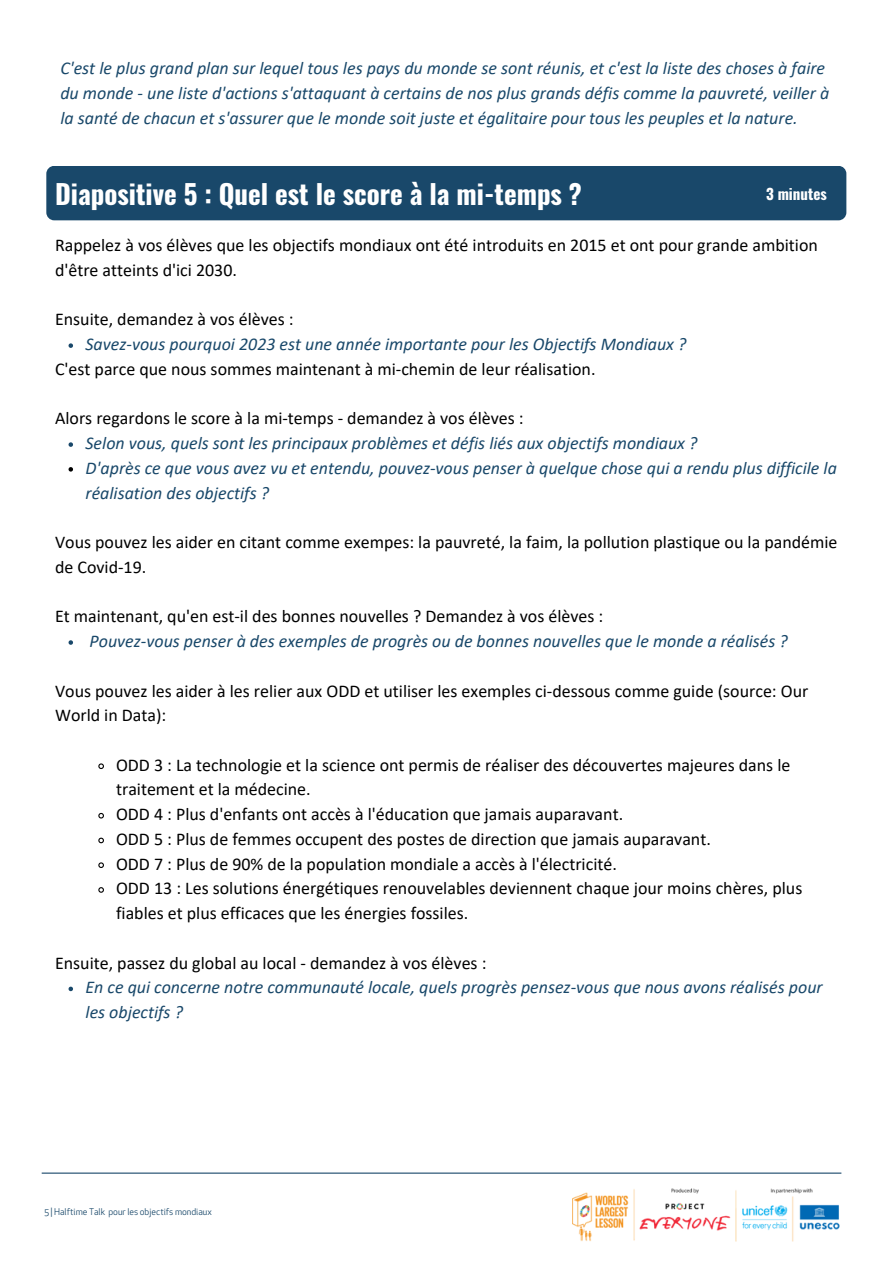
<style>
.page{position:relative;width:893px;height:1264px;background:#fff}
.page>*{position:absolute;margin:0;border:0;box-sizing:border-box;transform-origin:0 0}
.t1{font:700 27px "Oswald";color:#fff}
.t2{font:18px/24.8px "Calibri";color:#000}
.t3{font:italic 18px/24.8px "Calibri";color:#19486a}
.t4{font:700 15px "Oswald";color:#fff}
.t5{font:9px "Apex New";color:#19486a}
</style>
<div class="page">
<hr style="left:42px;top:1172px;width:799px;height:1px;background:#19486a">
<img style="left:572px;top:1188px;width:268px;height:53px">
<svg style="left:68px;top:343px;width:5px;height:5px"></svg>
<svg style="left:68px;top:442px;width:5px;height:5px"></svg>
<svg style="left:68px;top:467px;width:5px;height:4px"></svg>
<svg style="left:68px;top:640px;width:5px;height:4px"></svg>
<svg style="left:98px;top:763px;width:6px;height:6px"></svg>
<svg style="left:98px;top:812px;width:6px;height:7px"></svg>
<svg style="left:98px;top:837px;width:6px;height:7px"></svg>
<svg style="left:98px;top:862px;width:6px;height:6px"></svg>
<svg style="left:98px;top:887px;width:6px;height:6px"></svg>
<svg style="left:68px;top:986px;width:5px;height:5px"></svg>
<div style="left:46px;top:166px;width:800px;height:54px;background:#19486a;border-radius:8px"></div>
<p class="t3" style="left:60px;top:57px;width:770px">C'est le plus grand plan sur lequel tous les pays du monde se sont réunis, et c'est la liste des choses à faire du monde - une liste d'actions s'attaquant à certains de nos plus grands défis comme la pauvreté, veiller à la santé de chacun et s'assurer que le monde soit juste et égalitaire pour tous les peuples et la nature.</p>
<p class="t1" style="left:55px;top:173px;width:528px">Diapositive 5 : Quel est le score à la mi-temps ?</p>
<p class="t4" style="left:766px;top:182px;width:62px">3 minutes</p>
<p class="t2" style="left:55px;top:234px;width:764px">Rappelez à vos élèves que les objectifs mondiaux ont été introduits en 2015 et ont pour grande ambition d'être atteints d'ici 2030.</p>
<p class="t2" style="left:55px;top:308px;width:240px">Ensuite, demandez à vos élèves :</p>
<p class="t2" style="left:55px;top:358px;width:542px">C'est parce que nous sommes maintenant à mi-chemin de leur réalisation.</p>
<p class="t2" style="left:55px;top:407px;width:470px">Alors regardons le score à la mi-temps - demandez à vos élèves :</p>
<p class="t3" style="left:85px;top:333px;width:602px">Savez-vous pourquoi 2023 est une année importante pour les Objectifs Mondiaux ?</p>
<p class="t3" style="left:85px;top:432px;width:613px">Selon vous, quels sont les principaux problèmes et défis liés aux objectifs mondiaux ?</p>
<p class="t3" style="left:85px;top:457px;width:752px">D'après ce que vous avez vu et entendu, pouvez-vous penser à quelque chose qui a rendu plus difficile la réalisation des objectifs ?</p>
<p class="t2" style="left:55px;top:531px;width:783px">Vous pouvez les aider en citant comme exempes: la pauvreté, la faim, la pollution plastique ou la pandémie de Covid-19.</p>
<p class="t2" style="left:55px;top:605px;width:549px">Et maintenant, qu'en est-il des bonnes nouvelles ? Demandez à vos élèves :</p>
<p class="t3" style="left:90px;top:630px;width:699px">Pouvez-vous penser à des exemples de progrès ou de bonnes nouvelles que le monde a réalisés ?</p>
<p class="t2" style="left:55px;top:679px;width:754px">Vous pouvez les aider à les relier aux ODD et utiliser les exemples ci-dessous comme guide (source: Our<br>World in Data):</p>
<p class="t2" style="left:116px;top:753px;width:675px">ODD 3 : La technologie et la science ont permis de réaliser des découvertes majeures dans le traitement et la médecine.</p>
<p class="t2" style="left:116px;top:803px;width:508px">ODD 4 : Plus d'enfants ont accès à l'éducation que jamais auparavant.</p>
<p class="t2" style="left:116px;top:828px;width:596px">ODD 5 : Plus de femmes occupent des postes de direction que jamais auparavant.</p>
<p class="t2" style="left:116px;top:852px;width:502px">ODD 7 : Plus de 90% de la population mondiale a accès à l'électricité.</p>
<p class="t2" style="left:116px;top:877px;width:687px">ODD 13 : Les solutions énergétiques renouvelables deviennent chaque jour moins chères, plus fiables et plus efficaces que les énergies fossiles.</p>
<p class="t2" style="left:55px;top:951px;width:433px">Ensuite, passez du global au local - demandez à vos élèves :</p>
<p class="t3" style="left:85px;top:976px;width:738px">En ce qui concerne notre communauté locale, quels progrès pensez-vous que nous avons réalisés pour les objectifs ?</p>
<p class="t5" style="left:44px;top:1208px;width:169px">5 | Halftime Talk pour les objectifs mondiaux</p>
</div>
